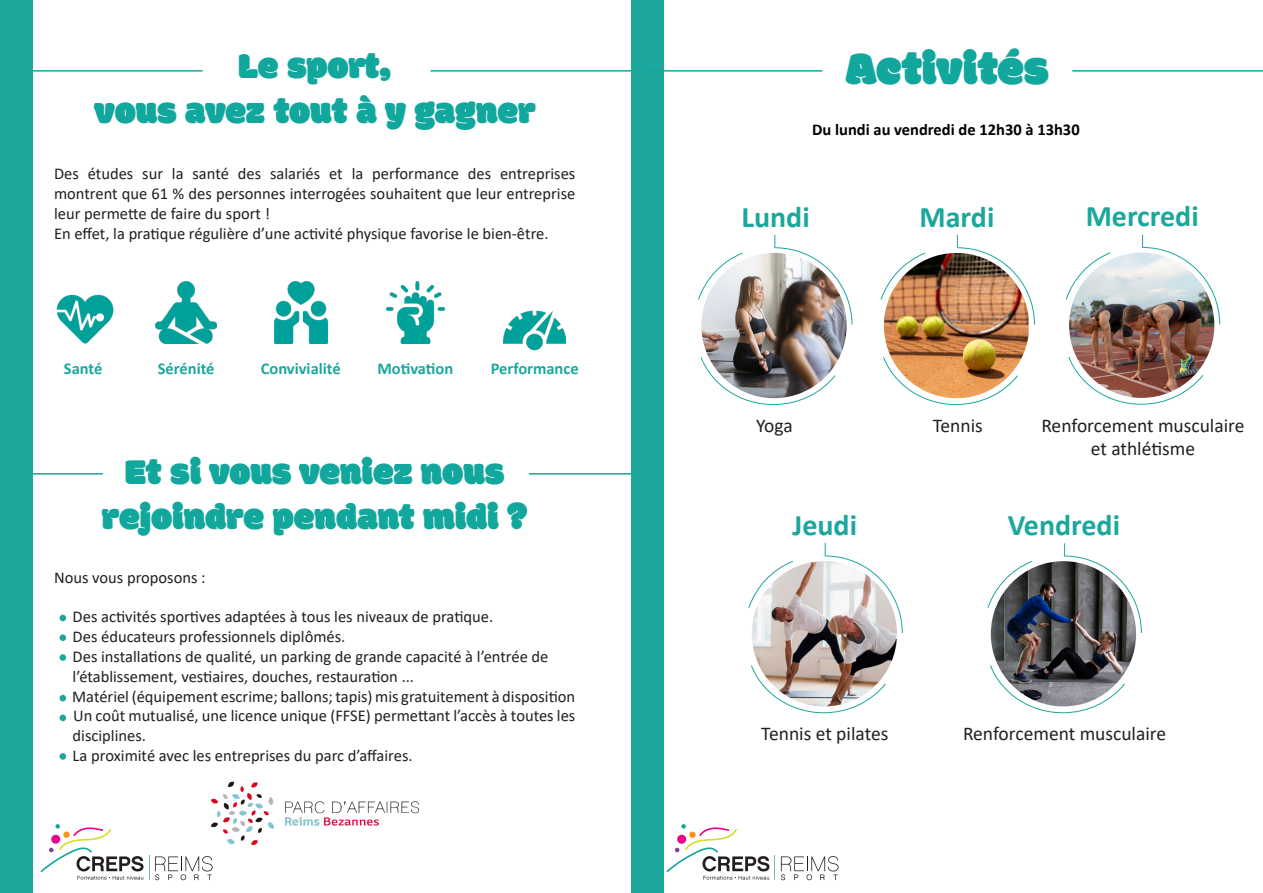
<style>
.page{position:relative;width:1263px;height:893px;background:#fff}
.page>*{position:absolute;margin:0;border:0;box-sizing:border-box;transform-origin:0 0}
.t1{font:48px "Modak";color:#12a79d}
.t2{font:37.5px "Modak";letter-spacing:.005em;color:#12a79d}
.t3{font:700 30px "Calibri";color:#1ca79d}
.t4{font:19.5px "Calibri";color:#231f20}
.t5{font:16.5px/19.8px "Calibri";color:#231f20;text-align:justify}
.t6{font:700 16.5px "Calibri";color:#1ca79d}
.t7{font:700 16.5px "Calibri";color:#000001}
</style>
<div class="page">
<div style="left:631px;top:0;width:32px;height:893px;background:#1ca79d"></div>
<hr style="left:647px;top:70px;width:175px;height:2px;background:#12a79d">
<img style="left:701px;top:253px;width:146px;height:145px;border-radius:73px">
<svg style="left:698px;top:252px;width:45px;height:48px"></svg>
<img style="left:700px;top:357px;width:136px;height:48px">
<img style="left:774px;top:235px;width:78px;height:90px">
<img style="left:884px;top:253px;width:145px;height:111px">
<svg style="left:880px;top:252px;width:46px;height:48px"></svg>
<svg style="left:883px;top:357px;width:135px;height:48px"></svg>
<img style="left:957px;top:235px;width:78px;height:90px">
<img style="left:1069px;top:253px;width:145px;height:145px;border-radius:73px">
<svg style="left:1065px;top:252px;width:46px;height:48px"></svg>
<img style="left:1068px;top:356px;width:135px;height:49px">
<img style="left:1142px;top:235px;width:78px;height:90px">
<img style="left:752px;top:561px;width:145px;height:145px;border-radius:73px">
<svg style="left:748px;top:561px;width:45px;height:47px"></svg>
<img style="left:751px;top:665px;width:135px;height:48px">
<svg style="left:825px;top:543px;width:78px;height:90px"></svg>
<img style="left:991px;top:561px;width:145px;height:145px;border-radius:73px">
<svg style="left:987px;top:561px;width:45px;height:47px"></svg>
<svg style="left:990px;top:665px;width:135px;height:48px"></svg>
<svg style="left:1064px;top:543px;width:78px;height:90px"></svg>
<hr style="left:1072px;top:70px;width:191px;height:2px;background:#12a79d">
<img style="left:504px;top:310px;width:61px;height:41px">
<img style="left:386px;top:282px;width:60px;height:61px">
<img style="left:274px;top:282px;width:54px;height:61px">
<img style="left:155px;top:282px;width:62px;height:61px">
<img style="left:56px;top:294px;width:58px;height:50px">
<svg style="left:60px;top:615px;width:6px;height:6px"></svg>
<div style="left:60px;top:634px;width:6px;height:7px;background:#1ca79d;border-radius:50%"></div>
<div style="left:60px;top:654px;width:6px;height:7px;background:#1ca79d;border-radius:50%"></div>
<svg style="left:60px;top:695px;width:6px;height:6px"></svg>
<svg style="left:60px;top:715px;width:6px;height:6px"></svg>
<div style="left:60px;top:753px;width:6px;height:7px;background:#1ca79d;border-radius:50%"></div>
<img style="left:211px;top:781px;width:209px;height:64px">
<hr style="left:0;top:70px;width:203px;height:2px;background:#1ca79d">
<hr style="left:430px;top:70px;width:201px;height:2px;background:#1ca79d">
<hr style="left:0;top:473px;width:103px;height:2px;background:#1ca79d">
<hr style="left:529px;top:473px;width:103px;height:2px;background:#1ca79d">
<div style="left:0;top:0;width:32px;height:893px;background:#1ca79d"></div>
<svg style="left:666px;top:824px;width:109px;height:56px"></svg>
<svg style="left:781px;top:856px;width:57px;height:24px"></svg>
<svg style="left:40px;top:824px;width:173px;height:56px"></svg>
<p class="t2" style="left:239px;top:43px;width:154px">Le sport,</p>
<p class="t2" style="left:95px;top:88px;width:442px">vous avez tout à y gagner</p>
<p class="t5" style="left:54px;top:163px;width:523px">Des études sur la santé des salariés et la performance des entreprises montrent que 61 % des personnes interrogées souhaitent que leur entreprise leur permette de faire du sport !</p>
<p class="t5" style="left:54px;top:223px;width:496px">En effet, la pratique régulière d’une activité physique favorise le bien-être.</p>
<p class="t6" style="left:64px;top:357px;width:40px">Santé</p>
<p class="t6" style="left:158px;top:357px;width:58px">Sérénité</p>
<p class="t6" style="left:261px;top:357px;width:82px">Convivialité</p>
<p class="t6" style="left:377px;top:357px;width:77px">Motivation</p>
<p class="t6" style="left:491px;top:357px;width:90px">Performance</p>
<p class="t2" style="left:125px;top:449px;width:380px">Et si vous veniez nous</p>
<p class="t2" style="left:102px;top:494px;width:427px">rejoindre pendant midi ?</p>
<p class="t5" style="left:54px;top:567px;width:153px">Nous vous proposons :</p>
<p class="t5" style="left:73px;top:607px;width:422px">Des activités sportives adaptées à tous les niveaux de pratique.</p>
<p class="t5" style="left:73px;top:626px;width:274px">Des éducateurs professionnels diplômés.</p>
<p class="t5" style="left:73px;top:646px;width:477px">Des installations de qualité, un parking de grande capacité à l’entrée de</p>
<p class="t5" style="left:73px;top:666px;width:343px">l’établissement, vestiaires, douches, restauration ...</p>
<p class="t5" style="left:72px;top:686px;width:505px">Matériel (équipement escrime; ballons; tapis) mis gratuitement à disposition</p>
<p class="t5" style="left:73px;top:706px;width:504px">Un coût mutualisé, une licence unique (FFSE) permettant l’accès à toutes les</p>
<p class="t5" style="left:73px;top:725px;width:75px">disciplines.</p>
<p class="t5" style="left:73px;top:745px;width:341px">La proximité avec les entreprises du parc d’affaires.</p>
<p class="t1" style="left:846px;top:39px;width:204px">Activités</p>
<p class="t7" style="left:812px;top:118px;width:269px">Du lundi au vendredi de 12h30 à 13h30</p>
<p class="t3" style="left:741px;top:196px;width:70px">Lundi</p>
<p class="t3" style="left:919px;top:196px;width:76px">Mardi</p>
<p class="t3" style="left:1086px;top:195px;width:115px">Mercredi</p>
<p class="t4" style="left:756px;top:412px;width:38px">Yoga</p>
<p class="t4" style="left:933px;top:412px;width:52px">Tennis</p>
<p class="t4" style="left:1041px;top:412px;width:205px">Renforcement musculaire</p>
<p class="t4" style="left:1091px;top:435px;width:106px">et athlétisme</p>
<p class="t3" style="left:792px;top:504px;width:66px">Jeudi</p>
<p class="t3" style="left:1008px;top:504px;width:114px">Vendredi</p>
<p class="t4" style="left:761px;top:720px;width:129px">Tennis et pilates</p>
<p class="t4" style="left:963px;top:720px;width:205px">Renforcement musculaire</p>
</div>
